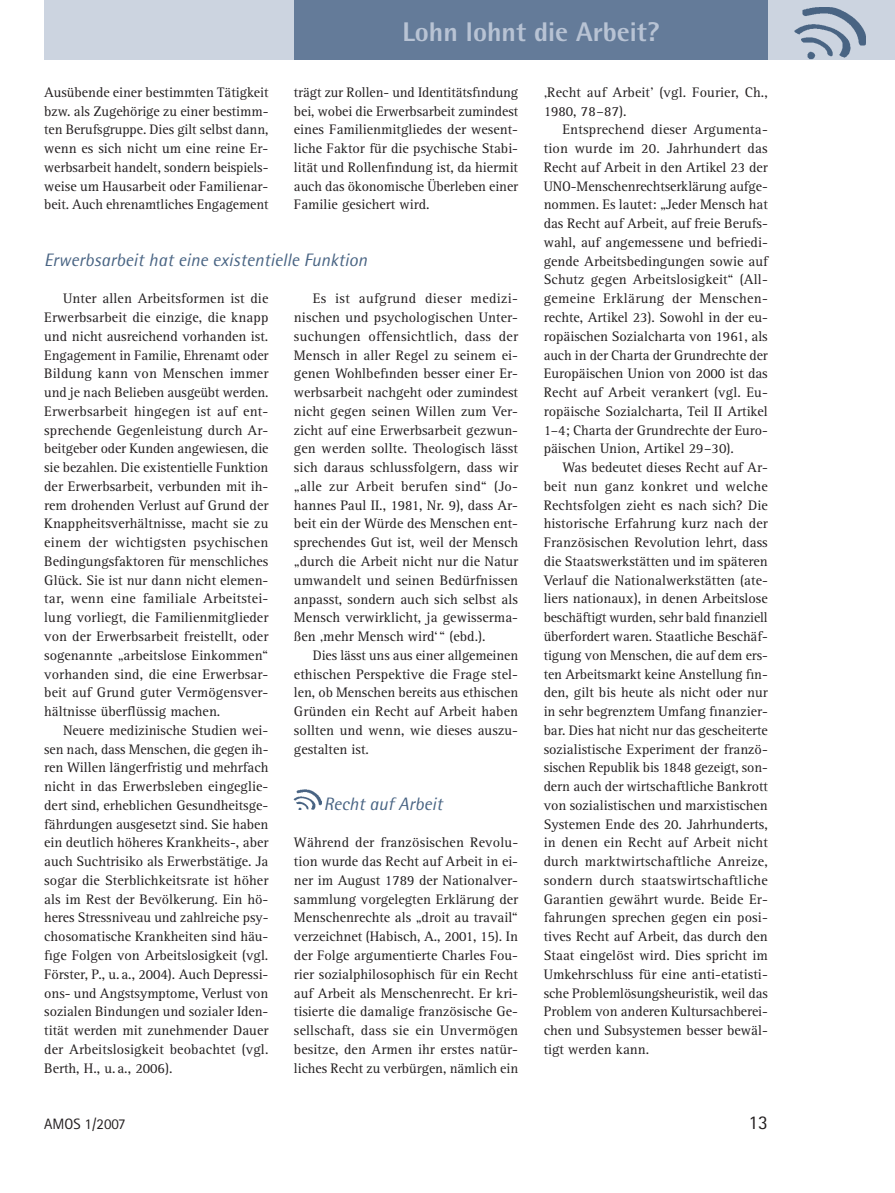
<style>
.page{position:relative;width:895px;height:1193px;background:#fff}
.page>*{position:absolute;margin:0;border:0;box-sizing:border-box;transform-origin:0 0}
.t1{font:800 27px "Rotis Semi Sans";color:#b8c3d4}
.t2{font:19.5px "Rotis Sans Serif";color:#231f20}
.t3{font:italic 18px "Rotis Semi Sans";color:#496483}
.t4{font:15px "Rotis Sans Serif";color:#231f20}
.t5{font:14.25px/18.8px "Rotis Serif";color:#231f20;text-align:justify}
</style>
<div class="page">
<div style="left:44px;top:0;width:850px;height:59px;background:#ccd4e0"></div>
<div style="left:294px;top:0;width:473px;height:59px;background:#647b99"></div>
<img style="left:794px;top:7px;width:71px;height:52px">
<img style="left:294px;top:789px;width:27px;height:20px">
<h1 class="t1" style="left:402px;top:22px;width:258px">Lohn lohnt die Arbeit?</h1>
<p class="t5" style="left:44px;top:84px;width:226px">Ausübende einer bestimmten Tätigkeit bzw. als Zugehörige zu einer bestimm&shy;ten Berufsgruppe. Dies gilt selbst dann, wenn es sich nicht um eine reine Er&shy;werbsarbeit handelt, sondern beispiels&shy;weise um Hausarbeit oder Familienar&shy;beit. Auch ehrenamtliches Engagement</p>
<p class="t5" style="left:294px;top:84px;width:225px">trägt zur Rollen- und Identitätsfindung bei, wobei die Erwerbsarbeit zumindest eines Familienmitgliedes der wesent&shy;liche Faktor für die psychische Stabi&shy;lität und Rollenfindung ist, da hiermit auch das ökonomische Überleben einer Familie gesichert wird.</p>
<p class="t5" style="left:543px;top:84px;width:225px">‚Recht auf Arbeit’ (vgl. Fourier, Ch.,<br>1980, 78–87).</p>
<p class="t5" style="left:543px;top:121px;width:225px;text-indent:19px">Entsprechend dieser Argumenta&shy;tion wurde im 20. Jahrhundert das Recht auf Arbeit in den Artikel 23 der UNO-Menschenrechtserklärung aufge&shy;nommen. Es lautet: „Jeder Mensch hat das Recht auf Arbeit, auf freie Berufs&shy;wahl, auf angemessene und befriedi&shy;gende Arbeitsbedingungen sowie auf Schutz gegen Arbeitslosigkeit“ (All&shy;gemeine Erklärung der Menschen&shy;rechte, Artikel 23). Sowohl in der eu&shy;ropäischen Sozialcharta von 1961, als auch in der Charta der Grundrechte der Europäischen Union von 2000 ist das Recht auf Arbeit verankert (vgl. Eu&shy;ropäische Sozialcharta, Teil II Artikel 1–4; Charta der Grundrechte der Euro&shy;päischen Union, Artikel 29–30).</p>
<p class="t5" style="left:543px;top:459px;width:226px;text-indent:19px">Was bedeutet dieses Recht auf Ar&shy;beit nun ganz konkret und welche Rechtsfolgen zieht es nach sich? Die historische Erfahrung kurz nach der Französischen Revolution lehrt, dass die Staatswerkstätten und im späteren Verlauf die Nationalwerkstätten (ate&shy;liers nationaux), in denen Arbeitslose beschäftigt wurden, sehr bald finanziell überfordert waren. Staatliche Beschäf&shy;tigung von Menschen, die auf dem ers&shy;ten Arbeitsmarkt keine Anstellung fin&shy;den, gilt bis heute als nicht oder nur in sehr begrenztem Umfang finanzier&shy;bar. Dies hat nicht nur das gescheiterte sozialistische Experiment der franzö&shy;sischen Republik bis 1848 gezeigt, son&shy;dern auch der wirtschaftliche Bankrott von sozialistischen und marxistischen Systemen Ende des 20. Jahrhunderts, in denen ein Recht auf Arbeit nicht durch marktwirtschaftliche Anreize, sondern durch staatswirtschaftliche Garantien gewährt wurde. Beide Er&shy;fahrungen sprechen gegen ein posi&shy;tives Recht auf Arbeit, das durch den Staat eingelöst wird. Dies spricht im Umkehrschluss für eine anti-etatisti&shy;sche Problemlösungsheuristik, weil das Problem von anderen Kultursachberei&shy;chen und Subsystemen besser bewäl&shy;tigt werden kann.</p>
<p class="t3" style="left:44px;top:253px;width:324px">Erwerbsarbeit hat eine existentielle Funktion</p>
<p class="t5" style="left:44px;top:290px;width:225px;text-indent:19px">Unter allen Arbeitsformen ist die Erwerbsarbeit die einzige, die knapp und nicht ausreichend vorhanden ist.<br>Engagement in Familie, Ehrenamt oder Bildung kann von Menschen immer und je nach Belieben ausgeübt werden.<br>Erwerbsarbeit hingegen ist auf ent&shy;sprechende Gegenleistung durch Ar&shy;beitgeber oder Kunden angewiesen, die sie bezahlen. Die existentielle Funktion der Erwerbsarbeit, verbunden mit ih&shy;rem drohenden Verlust auf Grund der Knappheitsverhältnisse, macht sie zu einem der wichtigsten psychischen Bedingungsfaktoren für menschliches Glück. Sie ist nur dann nicht elemen&shy;tar, wenn eine familiale Arbeitstei&shy;lung vorliegt, die Familienmitglieder von der Erwerbsarbeit freistellt, oder sogenannte „arbeitslose Einkommen“ vorhanden sind, die eine Erwerbsar&shy;beit auf Grund guter Vermögensver&shy;hältnisse überflüssig machen.</p>
<p class="t5" style="left:44px;top:721px;width:225px;text-indent:19px">Neuere medizinische Studien wei&shy;sen nach, dass Menschen, die gegen ih&shy;ren Willen längerfristig und mehrfach nicht in das Erwerbsleben eingeglie&shy;dert sind, erheblichen Gesundheitsge&shy;fährdungen ausgesetzt sind. Sie haben ein deutlich höheres Krankheits-, aber auch Suchtrisiko als Erwerbstätige. Ja sogar die Sterblichkeitsrate ist höher als im Rest der Bevölkerung. Ein hö&shy;heres Stressniveau und zahlreiche psy&shy;chosomatische Krankheiten sind häu&shy;fige Folgen von Arbeitslosigkeit (vgl.<br>Förster, P., u. a., 2004). Auch Depressi&shy;ons- und Angstsymptome, Verlust von sozialen Bindungen und sozialer Iden&shy;tität werden mit zunehmender Dauer der Arbeitslosigkeit beobachtet (vgl.<br>Berth, H., u. a., 2006).</p>
<p class="t5" style="left:294px;top:290px;width:225px;text-indent:19px">Es ist aufgrund dieser medizi&shy;nischen und psychologischen Unter&shy;suchungen offensichtlich, dass der Mensch in aller Regel zu seinem ei&shy;genen Wohlbefinden besser einer Er&shy;werbsarbeit nachgeht oder zumindest nicht gegen seinen Willen zum Ver&shy;zicht auf eine Erwerbsarbeit gezwun&shy;gen werden sollte. Theologisch lässt sich daraus schlussfolgern, dass wir „alle zur Arbeit berufen sind“ (Jo&shy;hannes Paul II., 1981, Nr. 9), dass Ar&shy;beit ein der Würde des Menschen ent&shy;sprechendes Gut ist, weil der Mensch „durch die Arbeit nicht nur die Natur umwandelt und seinen Bedürfnissen anpasst, sondern auch sich selbst als Mensch verwirklicht, ja gewisserma&shy;ßen ‚mehr Mensch wird‘“ (ebd.).</p>
<p class="t5" style="left:294px;top:646px;width:226px;text-indent:19px">Dies lässt uns aus einer allgemeinen ethischen Perspektive die Frage stel&shy;len, ob Menschen bereits aus ethischen Gründen ein Recht auf Arbeit haben sollten und wenn, wie dieses auszu&shy;gestalten ist.</p>
<p class="t3" style="left:323px;top:797px;width:120px">Recht auf Arbeit</p>
<p class="t5" style="left:294px;top:834px;width:226px">Während der französischen Revolu&shy;tion wurde das Recht auf Arbeit in ei&shy;ner im August 1789 der Nationalver&shy;sammlung vorgelegten Erklärung der Menschenrechte als „droit au travail“ verzeichnet (Habisch, A., 2001, 15). In der Folge argumentierte Charles Fou&shy;rier sozialphilosophisch für ein Recht auf Arbeit als Menschenrecht. Er kri&shy;tisierte die damalige französische Ge&shy;sellschaft, dass sie ein Unvermögen besitze, den Armen ihr erstes natür&shy;liches Recht zu verbürgen, nämlich ein</p>
<p class="t4" style="left:44px;top:1118px;width:83px">AMOS 1/2007</p>
<h2 class="t2" style="left:748px;top:1115px;width:21px">13</h2>
</div>
